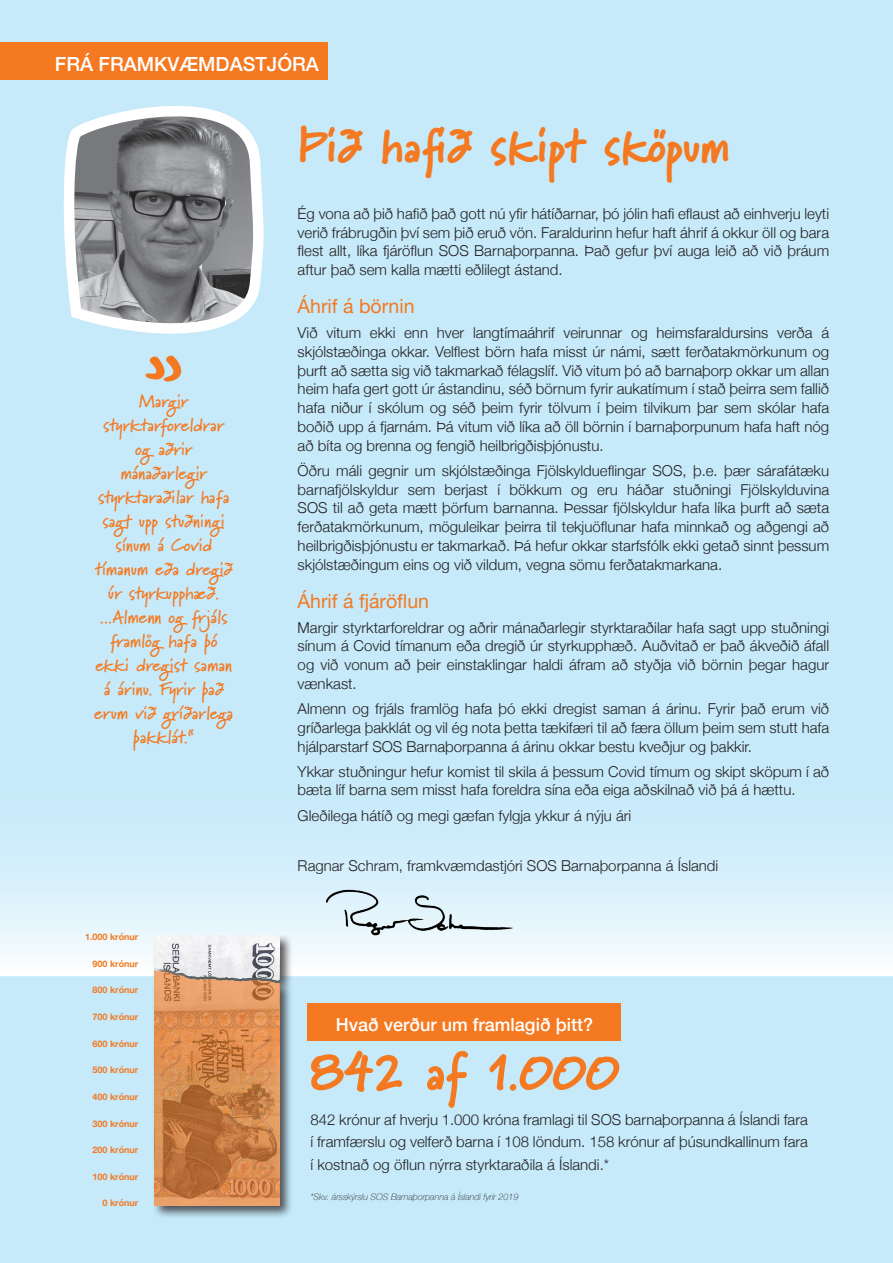
<style>
.page{position:relative;width:893px;height:1263px;background:#c6eafa}
.page>*{position:absolute;margin:0;border:0;box-sizing:border-box;transform-origin:0 0}
.tilvísun_í_texta{font:700 108px "Marydale";color:#f47921;scale:.95 1}
.stór_fyrirsögn{font:900 54px "Marydale";letter-spacing:-.015em;color:#f47921}
.stór_fyrirsögn-2{font:900 48px "Marydale";color:#f47921}
.millifyrirsögn{font:19.5px "Helvetica Neue";color:#f47921}
.millifyrirsögn-2{font:500 19.5px "Helvetica Neue";color:#fff}
.tilvísun_í_texta-2{font:700 18px/24px "Marydale";color:#f47921;text-align:center}
.millifyrirsögn-3{font:500 18px "Helvetica Neue";color:#fff}
.Adaltexti{font:300 15px/18.8px "Helvetica Neue";color:#231f20;text-align:justify}
.minnimillifyrirsögn{font:700 9px "Helvetica Neue";color:#f47921}
.Myndatexti{font:italic 100 9px "Helvetica Neue";color:#231f20}
</style>
<div class="page">
<div style="left:0;top:43px;width:327px;height:37px;background:#f47921"></div>
<svg style="left:63px;top:106px;width:201px;height:228px;background:#9ca1a5"></svg>
<hr style="left:0;top:972px;width:893px;height:4px;background:#fff">
<div style="left:0;top:733px;width:893px;height:239px;background:linear-gradient(to bottom,#bce6f9,#f1fafd)"></div>
<div style="left:152px;top:935px;width:142px;height:284px;background:#231f20;opacity:.75"></div>
<img style="left:154px;top:935px;width:126px;height:270px">
<img style="left:327px;top:889px;width:185px;height:70px">
<div style="left:308px;top:1004px;width:313px;height:37px;background:#f47921"></div>
<p class="millifyrirsögn-2" style="left:55px;top:48px;width:266px">FRÁ FRAMKVÆMDASTJÓRA</p>
<p class="tilvísun_í_texta" style="left:143px;top:263px;width:45px">„</p>
<p class="tilvísun_í_texta-2" style="left:94px;top:389px;width:141px">Margir styrktarforeldrar og aðrir mánaðarlegir styrktaraðilar hafa sagt upp stuðningi sínum á Covid tímanum eða dregið úr styrkupphæð. ...Almenn og frjáls framlög hafa þó ekki dregist saman á árinu. Fyrir það erum við gríðarlega þakklát.“</p>
<p class="minnimillifyrirsögn" style="left:85px;top:930px;width:55px">1.000 krónur</p>
<p class="minnimillifyrirsögn" style="left:93px;top:956px;width:47px">900 krónur</p>
<p class="minnimillifyrirsögn" style="left:93px;top:983px;width:47px">800 krónur</p>
<p class="minnimillifyrirsögn" style="left:93px;top:1010px;width:47px">700 krónur</p>
<p class="minnimillifyrirsögn" style="left:93px;top:1036px;width:47px">600 krónur</p>
<p class="minnimillifyrirsögn" style="left:93px;top:1063px;width:47px">500 krónur</p>
<p class="minnimillifyrirsögn" style="left:93px;top:1089px;width:47px">400 krónur</p>
<p class="minnimillifyrirsögn" style="left:93px;top:1116px;width:47px">300 krónur</p>
<p class="minnimillifyrirsögn" style="left:93px;top:1143px;width:47px">200 krónur</p>
<p class="minnimillifyrirsögn" style="left:93px;top:1169px;width:47px">100 krónur</p>
<p class="minnimillifyrirsögn" style="left:103px;top:1196px;width:37px">0 krónur</p>
<p class="stór_fyrirsögn-2" style="left:298px;top:118px;width:434px">Þið hafið skipt sköpum</p>
<p class="Adaltexti" style="left:298px;top:203px;width:533px">Ég vona að þið hafið það gott nú yfir hátíðarnar, þó jólin hafi eflaust að einhverju leyti verið frábrugðin því sem þið eruð vön. Faraldurinn hefur haft áhrif á okkur öll og bara flest allt, líka fjáröflun SOS Barnaþorpanna. Það gefur því auga leið að við þráum aftur það sem kalla mætti eðlilegt ástand.</p>
<p class="millifyrirsögn" style="left:298px;top:292px;width:118px">Áhrif á börnin</p>
<p class="Adaltexti" style="left:298px;top:322px;width:533px">Við vitum ekki enn hver langtímaáhrif veirunnar og heimsfaraldursins verða á skjólstæðinga okkar. Velflest börn hafa misst úr námi, sætt ferðatakmörkunum og þurft að sætta sig við takmarkað félagslíf. Við vitum þó að barnaþorp okkar um allan heim hafa gert gott úr ástandinu, séð börnum fyrir aukatímum í stað þeirra sem fallið hafa niður í skólum og séð þeim fyrir tölvum í þeim tilvikum þar sem skólar hafa boðið upp á fjarnám. Þá vitum við líka að öll börnin í barnaþorpunum hafa haft nóg að bíta og brenna og fengið heilbrigðisþjónustu.</p>
<p class="Adaltexti" style="left:298px;top:460px;width:533px">Öðru máli gegnir um skjólstæðinga Fjölskyldueflingar SOS, þ.e. þær sárafátæku barnafjölskyldur sem berjast í bökkum og eru háðar stuðningi Fjölskylduvina SOS til að geta mætt þörfum barnanna. Þessar fjölskyldur hafa líka þurft að sæta ferðatakmörkunum, möguleikar þeirra til tekjuöflunar hafa minnkað og aðgengi að heilbrigðisþjónustu er takmarkað. Þá hefur okkar starfsfólk ekki getað sinnt þessum skjólstæðingum eins og við vildum, vegna sömu ferðatakmarkana.</p>
<p class="millifyrirsögn" style="left:298px;top:586px;width:133px">Áhrif á fjáröflun</p>
<p class="Adaltexti" style="left:298px;top:617px;width:533px">Margir styrktarforeldrar og aðrir mánaðarlegir styrktaraðilar hafa sagt upp stuðningi sínum á Covid tímanum eða dregið úr styrkupphæð. Auðvitað er það ákveðið áfall og við vonum að þeir einstaklingar haldi áfram að styðja við börnin þegar hagur vænkast.</p>
<p class="Adaltexti" style="left:298px;top:698px;width:533px">Almenn og frjáls framlög hafa þó ekki dregist saman á árinu. Fyrir það erum við gríðarlega þakklát og vil ég nota þetta tækifæri til að færa öllum þeim sem stutt hafa hjálparstarf SOS Barnaþorpanna á árinu okkar bestu kveðjur og þakkir.</p>
<p class="Adaltexti" style="left:298px;top:761px;width:533px">Ykkar stuðningur hefur komist til skila á þessum Covid tímum og skipt sköpum í að bæta líf barna sem misst hafa foreldra sína eða eiga aðskilnað við þá á hættu.</p>
<p class="Adaltexti" style="left:298px;top:805px;width:335px">Gleðilega hátíð og megi gæfan fylgja ykkur á nýju ári</p>
<p class="Adaltexti" style="left:298px;top:855px;width:422px">Ragnar Schram, framkvæmdastjóri SOS Barnaþorpanna á Íslandi</p>
<p class="millifyrirsögn-3" style="left:336px;top:1010px;width:259px">Hvað verður um framlagið þitt?</p>
<p class="stór_fyrirsögn" style="left:310px;top:1039px;width:311px">842 af 1.000</p>
<p class="Adaltexti" style="left:310px;top:1107px;width:499px;line-height:22.5px">842 krónur af hverju 1.000 króna framlagi til SOS barnaþorpanna á Íslandi fara í framfærslu og velferð barna í 108 löndum. 158 krónur af þúsundkallinum fara í kostnað og öflun nýrra styrktaraðila á Íslandi.*</p>
<p class="Myndatexti" style="left:310px;top:1190px;width:210px">*Skv. ársskýrslu SOS Barnaþorpanna á Íslandi fyrir 2019</p>
</div>
